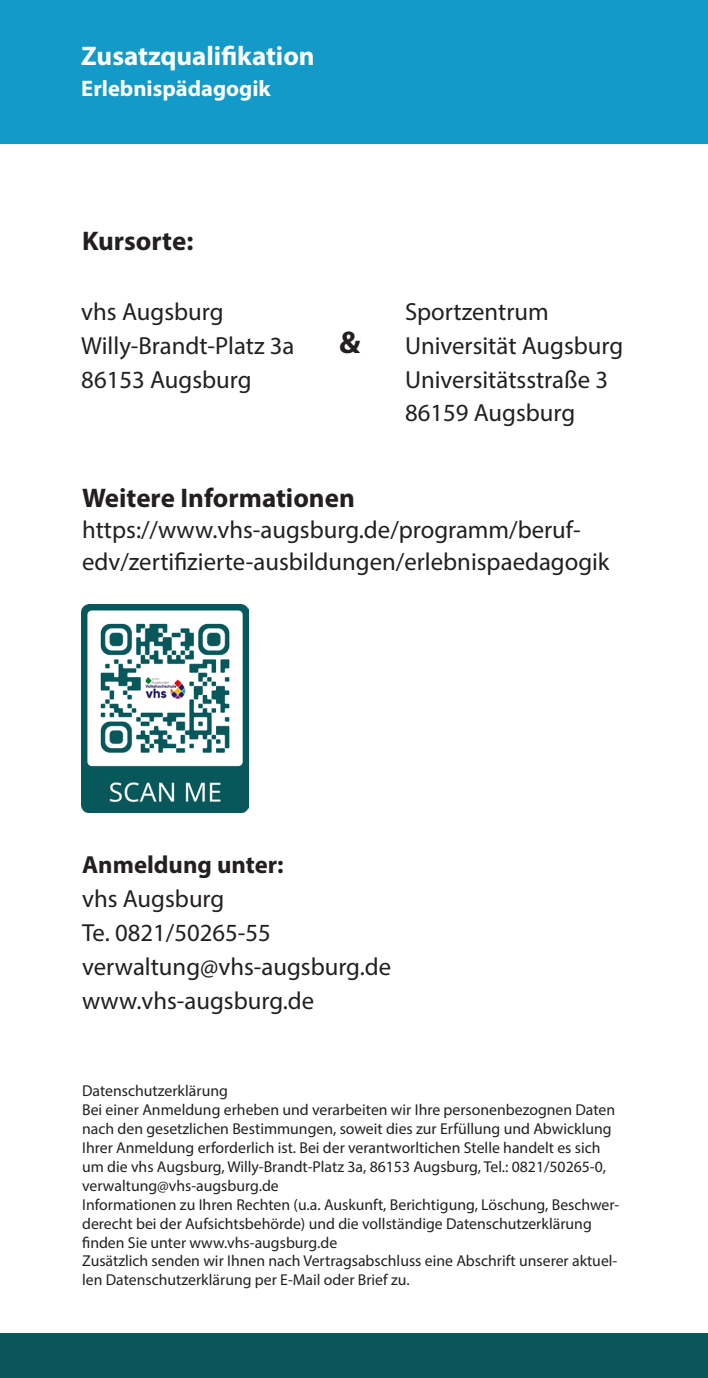
<style>
.page{position:relative;width:708px;height:1378px;background:#fff}
.page>*{position:absolute;margin:0;border:0;box-sizing:border-box;transform-origin:0 0}
.t1{font:700 31.5px "Myriad Pro";color:#231f20}
.t2{font:700 27px "Myriad Pro";color:#231f20}
.t3{font:700 27px "Myriad Pro";color:#fff}
.t4{font:24.75px/33.8px "Myriad Pro";color:#231f20}
.t5{font:700 24.75px "Myriad Pro";color:#231f20}
.t6{font:700 22.5px "Myriad Pro";color:#fff}
.t7{font:15.75px/18.9px "Myriad Pro";color:#231f20}
</style>
<div class="page">
<div style="left:0;top:0;width:708px;height:143px;background:#149ac9"></div>
<div style="left:0;top:1333px;width:708px;height:45px;background:#0a5659"></div>
<img style="left:81px;top:604px;width:168px;height:208px">
<h2 class="t3" style="left:81px;top:38px;width:235px">Zusatzqualifikation</h2>
<h3 class="t6" style="left:81px;top:74px;width:191px">Erlebnispädagogik</h3>
<h2 class="t2" style="left:82px;top:223px;width:113px">Kursorte:</h2>
<h3 class="t4" style="left:81px;top:294px;width:215px">vhs Augsburg<br>Willy-Brandt-Platz 3a<br>86153 Augsburg</h3>
<h1 class="t1" style="left:339px;top:322px;width:23px">&amp;</h1>
<h3 class="t4" style="left:405px;top:294px;width:220px">Sportzentrum<br>Universität Augsburg<br>Universitätsstraße 3<br>86159 Augsburg</h3>
<h2 class="t2" style="left:82px;top:480px;width:274px">Weitere Informationen</h2>
<h3 class="t4" style="left:82px;top:514px;width:529px;line-height:31.5px">https://www.vhs-augsburg.de/programm/beruf&shy;edv/zertifizierte-ausbildungen/erlebnispaedagogik</h3>
<h3 class="t5" style="left:82px;top:849px;width:203px">Anmeldung unter:</h3>
<h3 class="t4" style="left:82px;top:881px;width:311px">vhs Augsburg<br>Te. 0821/50265-55 verwaltung@vhs-augsburg.de www.vhs-augsburg.de</h3>
<p class="t7" style="left:82px;top:1081px;width:539px">Datenschutzerklärung<br>Bei einer Anmeldung erheben und verarbeiten wir Ihre personenbezognen Daten nach den gesetzlichen Bestimmungen, soweit dies zur Erfüllung und Abwicklung Ihrer Anmeldung erforderlich ist. Bei der verantworltichen Stelle handelt es sich um die vhs Augsburg, Willy-Brandt-Platz 3a, 86153 Augsburg, Tel.: 0821/50265-0, verwaltung@vhs-augsburg.de<br>Informationen zu Ihren Rechten (u.a. Auskunft, Berichtigung, Löschung, Beschwer&shy;derecht bei der Aufsichtsbehörde) und die vollständige Datenschutzerklärung finden Sie unter www.vhs-augsburg.de<br>Zusätzlich senden wir Ihnen nach Vertragsabschluss eine Abschrift unserer aktuel&shy;len Datenschutzerklärung per E-Mail oder Brief zu.</p>
</div>
